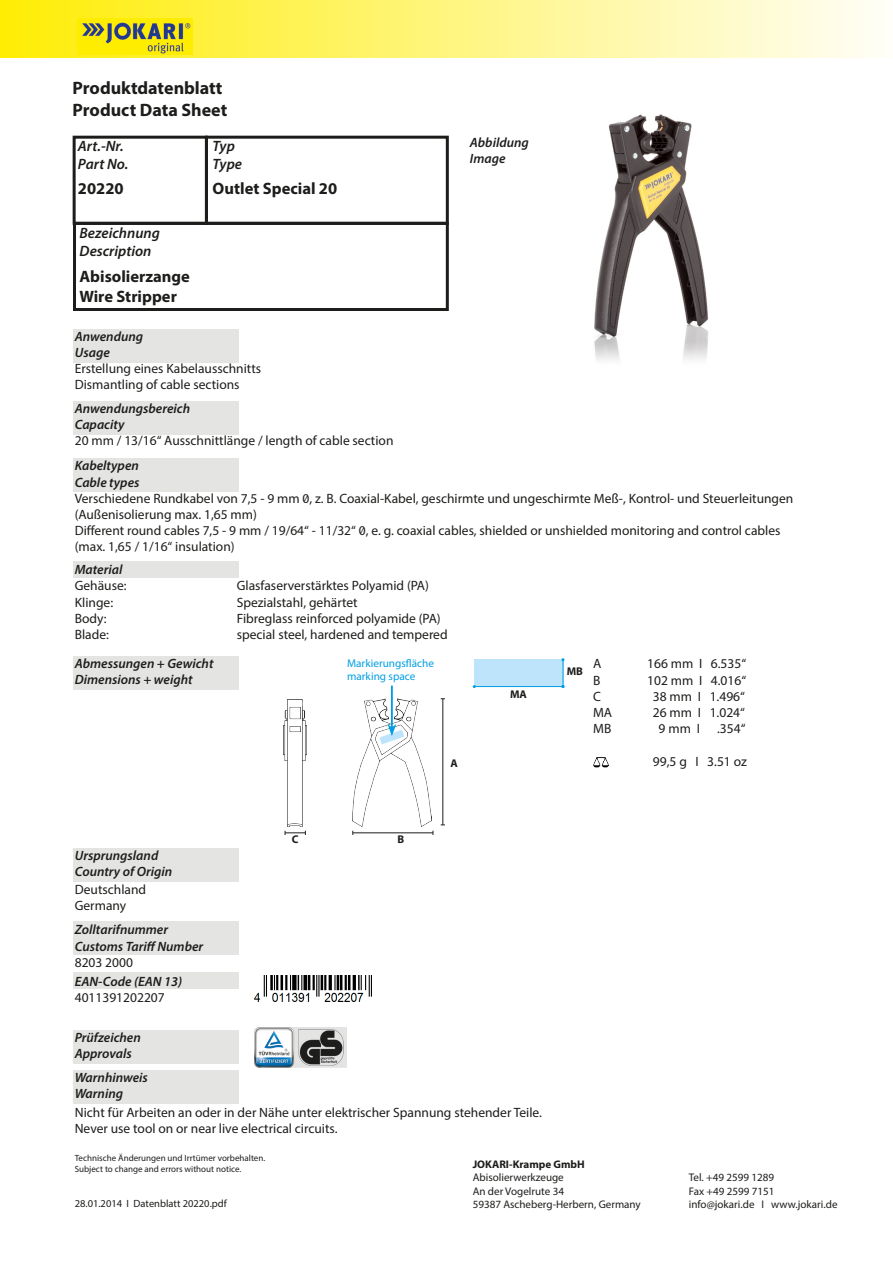
<style>
.page{position:relative;width:893px;height:1263px;background:#fff}
.page>*{position:absolute;margin:0;border:0;box-sizing:border-box;transform-origin:0 0}
.t1{font:700 18px "Myriad Pro";color:#1d1d1b}
.t2{font:700 16.5px "Myriad Pro";color:#1d1d1b}
.t3{font:italic 600 15px "Myriad Pro";color:#1d1d1b}
.t4{font:13.5px "Myriad Pro";color:#1d1d1b}
.t5{font:italic 600 13.5px "Myriad Pro";color:#1d1d1b}
.t6{font:11.25px "Myriad Pro";color:#009fe3}
.t7{font:700 11.25px "Myriad Pro";color:#1d1d1b}
.t8{font:11.1px "Myriad Pro";color:#1d1d1b}
.t9{font:700 11.1px "Myriad Pro";color:#1d1d1b}
.t10{font:10.5px "Myriad Pro";color:#1d1d1b}
.t11{font:9px "Myriad Pro";color:#1d1d1b}
</style>
<div class="page">
<img style="left:594px;top:114px;width:115px;height:247px">
<img style="left:352px;top:698px;width:79px;height:128px">
<img style="left:284px;top:699px;width:23px;height:127px">
<div style="left:0;top:0;width:893px;height:58px;background:linear-gradient(to right,#ffed00,#fffef9)"></div>
<img style="left:77px;top:19px;width:115px;height:35px">
<div style="left:73px;top:136px;width:135px;height:89px;border:3px solid #1d1d1b"></div>
<div style="left:205px;top:136px;width:244px;height:89px;border:3px solid #1d1d1b"></div>
<div style="left:73px;top:222px;width:376px;height:89px;border:3px solid #1d1d1b"></div>
<svg style="left:285px;top:831px;width:21px;height:4px"></svg>
<hr style="left:442px;top:699px;width:1px;height:126px;background:#1d1d1b">
<hr style="left:353px;top:832px;width:80px;height:1px;background:#1d1d1b">
<div style="left:73px;top:972px;width:165px;height:17px;background:#e4e4e3"></div>
<div style="left:73px;top:921px;width:165px;height:34px;background:#e4e4e3"></div>
<div style="left:73px;top:848px;width:165px;height:33px;background:#e4e4e3"></div>
<div style="left:73px;top:656px;width:165px;height:34px;background:#e4e4e3"></div>
<div style="left:73px;top:561px;width:165px;height:16px;background:#e4e4e3"></div>
<div style="left:73px;top:458px;width:165px;height:33px;background:#e4e4e3"></div>
<div style="left:73px;top:401px;width:165px;height:33px;background:#e4e4e3"></div>
<div style="left:73px;top:329px;width:165px;height:34px;background:#e4e4e3"></div>
<img style="left:593px;top:757px;width:16px;height:10px">
<hr style="left:391px;top:685px;width:2px;height:42px;background:#009fe3">
<svg style="left:379px;top:724px;width:25px;height:20px"></svg>
<img style="left:253px;top:976px;width:119px;height:26px">
<div style="left:73px;top:1070px;width:165px;height:33px;background:#e4e4e3"></div>
<div style="left:73px;top:1030px;width:165px;height:33px;background:#e4e4e3"></div>
<div style="left:474px;top:660px;width:90px;height:27px;background:#bde4fa"></div>
<hr style="left:474px;top:686px;width:89px;height:1px;background:#009fe3">
<svg style="left:561px;top:658px;width:3px;height:30px"></svg>
<img style="left:255px;top:1027px;width:92px;height:41px">
<p class="t1" style="left:73px;top:76px;width:151px">Produktdatenblatt</p>
<p class="t1" style="left:73px;top:98px;width:156px">Product Data Sheet</p>
<p class="t3" style="left:78px;top:137px;width:47px">Art.-Nr.</p>
<p class="t3" style="left:78px;top:155px;width:52px">Part No.</p>
<p class="t3" style="left:213px;top:137px;width:24px">Typ</p>
<p class="t3" style="left:213px;top:155px;width:31px">Type</p>
<p class="t2" style="left:78px;top:177px;width:47px">20220</p>
<p class="t2" style="left:213px;top:177px;width:126px">Outlet Special 20</p>
<p class="t3" style="left:80px;top:224px;width:82px">Bezeichnung</p>
<p class="t3" style="left:80px;top:242px;width:73px">Description</p>
<p class="t2" style="left:80px;top:266px;width:112px">Abisolierzange</p>
<p class="t2" style="left:80px;top:285px;width:99px">Wire Stripper</p>
<p class="t5" style="left:470px;top:134px;width:60px">Abbildung</p>
<p class="t5" style="left:470px;top:150px;width:37px">Image</p>
<p class="t5" style="left:75px;top:328px;width:70px">Anwendung</p>
<p class="t5" style="left:75px;top:344px;width:37px">Usage</p>
<p class="t4" style="left:75px;top:360px;width:188px">Erstellung eines Kabelausschnitts</p>
<p class="t4" style="left:75px;top:377px;width:166px">Dismantling of cable sections</p>
<p class="t5" style="left:75px;top:400px;width:117px">Anwendungsbereich</p>
<p class="t5" style="left:75px;top:416px;width:51px">Capacity</p>
<p class="t4" style="left:75px;top:432px;width:320px">20 mm / 13/16“ Ausschnittlänge / length of cable section</p>
<p class="t5" style="left:75px;top:457px;width:66px">Kabeltypen</p>
<p class="t5" style="left:75px;top:474px;width:66px">Cable types</p>
<p class="t4" style="left:75px;top:490px;width:720px">Verschiedene Rundkabel von 7,5 - 9 mm 0, z. B. Coaxial-Kabel, geschirmte und ungeschirmte Meß-, Kontrol- und Steuerleitungen</p>
<p class="t4" style="left:75px;top:506px;width:184px">(Außenisolierung max. 1,65 mm)</p>
<p class="t4" style="left:75px;top:522px;width:707px">Different round cables 7,5 - 9 mm / 19/64“ - 11/32“ 0, e. g. coaxial cables, shielded or unshielded monitoring and control cables</p>
<p class="t4" style="left:75px;top:539px;width:161px">(max. 1,65 / 1/16“ insulation)</p>
<p class="t5" style="left:75px;top:561px;width:49px">Material</p>
<p class="t4" style="left:75px;top:577px;width:53px">Gehäuse:</p>
<p class="t4" style="left:237px;top:577px;width:194px">Glasfaserverstärktes Polyamid (PA)</p>
<p class="t4" style="left:75px;top:594px;width:40px">Klinge:</p>
<p class="t4" style="left:237px;top:594px;width:122px">Spezialstahl, gehärtet</p>
<p class="t4" style="left:75px;top:610px;width:33px">Body:</p>
<p class="t4" style="left:237px;top:610px;width:205px">Fibreglass reinforced polyamide (PA)</p>
<p class="t4" style="left:75px;top:626px;width:36px">Blade:</p>
<p class="t4" style="left:237px;top:626px;width:212px">special steel, hardened and tempered</p>
<p class="t5" style="left:75px;top:655px;width:140px">Abmessungen + Gewicht</p>
<p class="t5" style="left:75px;top:671px;width:119px">Dimensions + weight</p>
<p class="t6" style="left:347px;top:656px;width:89px">Markierungsfläche</p>
<p class="t6" style="left:347px;top:669px;width:70px">marking space</p>
<p class="t7" style="left:450px;top:755px;width:9px">A</p>
<p class="t7" style="left:510px;top:686px;width:18px">MA</p>
<p class="t7" style="left:567px;top:664px;width:18px">MB</p>
<p class="t4" style="left:593px;top:655px;width:10px">A</p>
<p class="t4" style="left:647px;top:655px;width:100px">166 mm I 6.535“</p>
<p class="t4" style="left:593px;top:672px;width:9px">B</p>
<p class="t4" style="left:647px;top:672px;width:100px">102 mm I 4.016“</p>
<p class="t4" style="left:593px;top:688px;width:9px">C</p>
<p class="t4" style="left:653px;top:688px;width:94px">38 mm I 1.496“</p>
<p class="t4" style="left:593px;top:704px;width:20px">MA</p>
<p class="t4" style="left:653px;top:704px;width:94px">26 mm I 1.024“</p>
<p class="t4" style="left:593px;top:720px;width:20px">MB</p>
<p class="t4" style="left:659px;top:720px;width:43px">9 mm I</p>
<p class="t4" style="left:717px;top:720px;width:30px">.354“</p>
<p class="t4" style="left:653px;top:753px;width:95px">99,5 g I 3.51 oz</p>
<p class="t5" style="left:75px;top:847px;width:85px">Ursprungsland</p>
<p class="t5" style="left:75px;top:863px;width:99px">Country of Origin</p>
<p class="t4" style="left:75px;top:881px;width:73px">Deutschland</p>
<p class="t4" style="left:75px;top:897px;width:53px">Germany</p>
<p class="t5" style="left:75px;top:921px;width:95px">Zolltarifnummer</p>
<p class="t5" style="left:75px;top:937px;width:130px">Customs Tariff Number</p>
<p class="t4" style="left:75px;top:954px;width:60px">8203 2000</p>
<p class="t5" style="left:75px;top:973px;width:109px">EAN-Code (EAN 13)</p>
<p class="t4" style="left:75px;top:989px;width:92px">4011391202207</p>
<p class="t5" style="left:75px;top:1029px;width:68px">Prüfzeichen</p>
<p class="t5" style="left:75px;top:1045px;width:59px">Approvals</p>
<p class="t7" style="left:292px;top:832px;width:8px">C</p>
<p class="t7" style="left:397px;top:832px;width:8px">B</p>
<p class="t5" style="left:75px;top:1068px;width:75px">Warnhinweis</p>
<p class="t5" style="left:75px;top:1085px;width:50px">Warning</p>
<p class="t4" style="left:75px;top:1104px;width:469px">Nicht für Arbeiten an oder in der Nähe unter elektrischer Spannung stehender Teile.</p>
<p class="t4" style="left:75px;top:1120px;width:264px">Never use tool on or near live electrical circuits.</p>
<p class="t11" style="left:75px;top:1153px;width:192px">Technische Änderungen und Irrtümer vorbehalten.</p>
<p class="t11" style="left:75px;top:1164px;width:168px">Subject to change and errors without notice.</p>
<p class="t10" style="left:75px;top:1197px;width:154px">28.01.2014 I Datenblatt 20220.pdf</p>
<p class="t9" style="left:473px;top:1157px;width:114px">JOKARI-Krampe GmbH</p>
<p class="t8" style="left:473px;top:1171px;width:93px">Abisolierwerkzeuge</p>
<p class="t8" style="left:689px;top:1171px;width:87px">Tel. +49 2599 1289</p>
<p class="t8" style="left:473px;top:1184px;width:93px">An der Vogelrute 34</p>
<p class="t8" style="left:689px;top:1184px;width:87px">Fax +49 2599 7151</p>
<p class="t8" style="left:473px;top:1197px;width:170px">59387 Ascheberg-Herbern, Germany</p>
<p class="t8" style="left:689px;top:1197px;width:150px">info@jokari.de I www.jokari.de</p>
</div>
